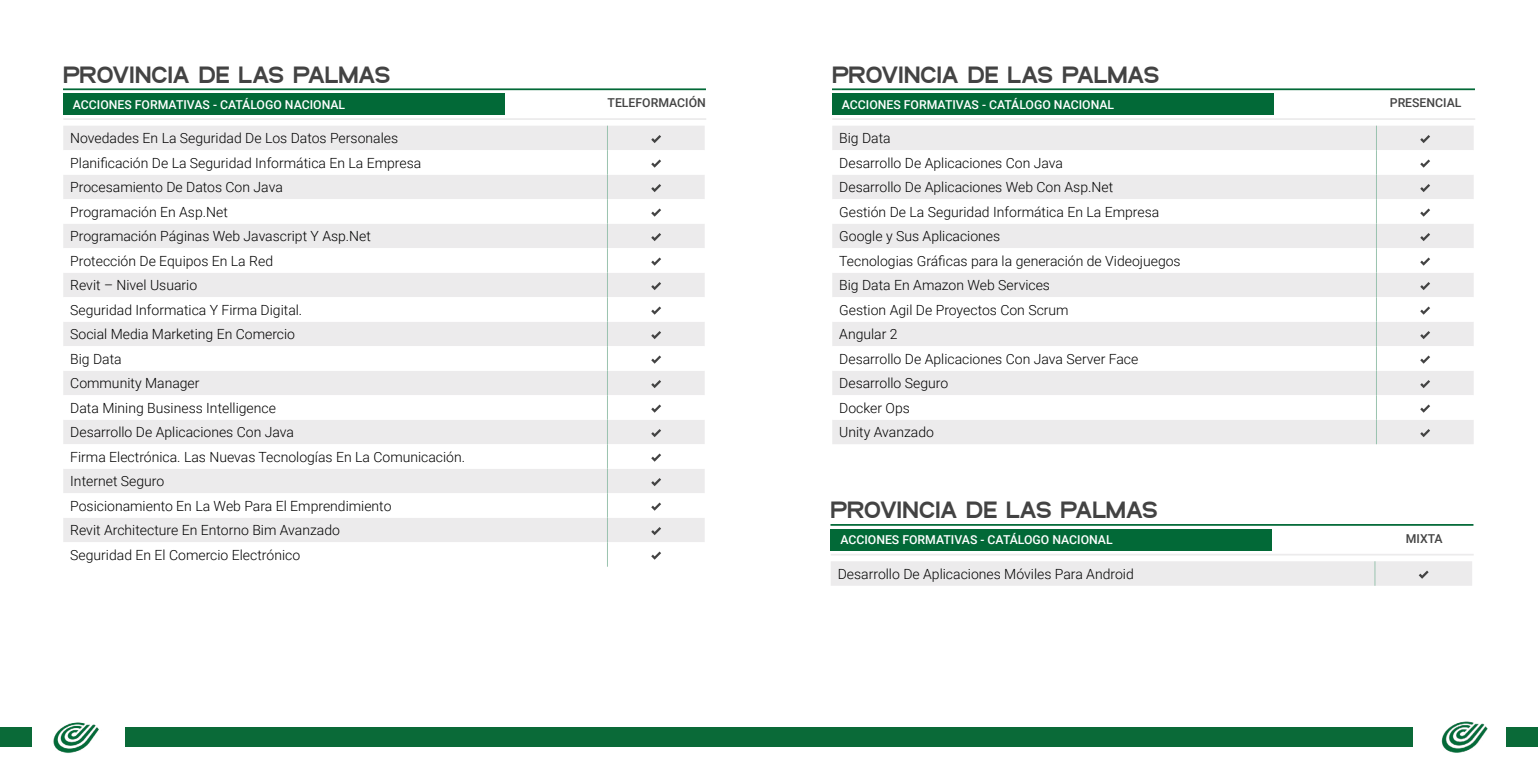
<style>
.page{position:relative;width:1538px;height:769px;background:#fff}
.page>*{position:absolute;margin:0;border:0;box-sizing:border-box;transform-origin:0 0}
.t1{font:800 24.5px "SF Arborcrest";color:#434343}
.t2{font:300 14px/24.5px "Roboto";color:#000}
.t3{font:500 12.25px "Roboto";color:#fff}
.t4{font:500 12.25px "Roboto";color:#434343}
</style>
<div class="page">
<div style="left:126px;top:728px;width:643px;height:19px;background:#0a6a38"></div>
<div style="left:769px;top:728px;width:643px;height:19px;background:#0a6a38"></div>
<div style="left:0;top:728px;width:32px;height:19px;background:#0a6a38"></div>
<div style="left:1506px;top:728px;width:32px;height:19px;background:#0a6a38"></div>
<img style="left:5px;top:722px;width:144px;height:31px">
<img style="left:1393px;top:721px;width:144px;height:32px">
<hr style="left:832px;top:88px;width:643px;height:2px;background:#026937">
<hr style="left:832px;top:118px;width:643px;height:2px;background:#ecebec">
<div style="left:832px;top:93px;width:441px;height:22px;background:#026937"></div>
<div style="left:832px;top:126px;width:642px;height:318px;background:#ecebec"></div>
<svg style="left:832px;top:150px;width:642px;height:270px"></svg>
<svg style="left:1376px;top:126px;width:1px;height:318px"></svg>
<svg style="left:1420px;top:135px;width:10px;height:8px"></svg>
<svg style="left:1420px;top:159px;width:10px;height:9px"></svg>
<svg style="left:1420px;top:184px;width:10px;height:8px"></svg>
<svg style="left:1420px;top:208px;width:10px;height:9px"></svg>
<svg style="left:1420px;top:233px;width:10px;height:8px"></svg>
<svg style="left:1420px;top:257px;width:10px;height:9px"></svg>
<svg style="left:1420px;top:282px;width:10px;height:8px"></svg>
<svg style="left:1420px;top:306px;width:10px;height:9px"></svg>
<svg style="left:1420px;top:331px;width:10px;height:8px"></svg>
<svg style="left:1420px;top:355px;width:10px;height:9px"></svg>
<svg style="left:1420px;top:380px;width:10px;height:8px"></svg>
<svg style="left:1420px;top:404px;width:10px;height:9px"></svg>
<svg style="left:1420px;top:429px;width:10px;height:8px"></svg>
<hr style="left:63px;top:88px;width:643px;height:2px;background:#026937">
<hr style="left:63px;top:118px;width:643px;height:2px;background:#ecebec">
<div style="left:63px;top:93px;width:441px;height:22px;background:#026937"></div>
<div style="left:63px;top:126px;width:642px;height:24px;background:#ecebec"></div>
<svg style="left:63px;top:175px;width:642px;height:367px;fill:#ecebec"></svg>
<svg style="left:607px;top:126px;width:1px;height:441px"></svg>
<svg style="left:651px;top:135px;width:10px;height:8px"></svg>
<svg style="left:651px;top:159px;width:10px;height:9px"></svg>
<svg style="left:651px;top:184px;width:10px;height:8px"></svg>
<svg style="left:651px;top:208px;width:10px;height:9px"></svg>
<svg style="left:651px;top:233px;width:10px;height:8px"></svg>
<svg style="left:651px;top:257px;width:10px;height:9px"></svg>
<svg style="left:651px;top:282px;width:10px;height:8px"></svg>
<svg style="left:651px;top:306px;width:10px;height:9px"></svg>
<svg style="left:651px;top:331px;width:10px;height:8px"></svg>
<svg style="left:651px;top:355px;width:10px;height:9px"></svg>
<svg style="left:651px;top:380px;width:10px;height:8px"></svg>
<svg style="left:651px;top:404px;width:10px;height:9px"></svg>
<svg style="left:651px;top:429px;width:10px;height:8px"></svg>
<svg style="left:651px;top:453px;width:10px;height:9px"></svg>
<svg style="left:651px;top:478px;width:10px;height:8px"></svg>
<svg style="left:651px;top:502px;width:10px;height:9px"></svg>
<svg style="left:651px;top:527px;width:10px;height:8px"></svg>
<svg style="left:651px;top:551px;width:10px;height:9px"></svg>
<hr style="left:830px;top:524px;width:643px;height:2px;background:#026937">
<hr style="left:831px;top:554px;width:643px;height:1px;background:#ecebec">
<div style="left:830px;top:529px;width:441px;height:22px;background:#026937"></div>
<div style="left:831px;top:561px;width:641px;height:25px;background:#ecebec"></div>
<h1 class="t1" style="left:63px;top:59px;width:329px">PROVINCIA DE LAS PALMAS</h1>
<h1 class="t1" style="left:832px;top:59px;width:329px">PROVINCIA DE LAS PALMAS</h1>
<p class="t3" style="left:73px;top:96px;width:274px">ACCIONES FORMATIVAS - CATÁLOGO NACIONAL</p>
<p class="t4" style="left:608px;top:94px;width:100px">TELEFORMACIÓN</p>
<p class="t3" style="left:842px;top:96px;width:274px">ACCIONES FORMATIVAS - CATÁLOGO NACIONAL</p>
<p class="t4" style="left:1390px;top:94px;width:73px">PRESENCIAL</p>
<p class="t2" style="left:70px;top:125px;width:396px">Novedades En La Seguridad De Los Datos Personales Planificación De La Seguridad Informática En La Empresa Procesamiento De Datos Con Java<br>Programación En Asp.Net<br>Programación Páginas Web Javascript Y Asp.Net<br>Protección De Equipos En La Red<br>Revit – Nivel Usuario<br>Seguridad Informatica Y Firma Digital.<br>Social Media Marketing En Comercio<br>Big Data<br>Community Manager<br>Data Mining Business Intelligence<br>Desarrollo De Aplicaciones Con Java<br>Firma Electrónica. Las Nuevas Tecnologías En La Comunicación.<br>Internet Seguro<br>Posicionamiento En La Web Para El Emprendimiento<br>Revit Architecture En Entorno Bim Avanzado<br>Seguridad En El Comercio Electrónico</p>
<p class="t2" style="left:839px;top:125px;width:343px">Big Data<br>Desarrollo De Aplicaciones Con Java<br>Desarrollo De Aplicaciones Web Con Asp.Net<br>Gestión De La Seguridad Informática En La Empresa<br>Google y Sus Aplicaciones<br>Tecnologias Gráficas para la generación de Videojuegos<br>Big Data En Amazon Web Services<br>Gestion Agil De Proyectos Con Scrum<br>Angular 2<br>Desarrollo De Aplicaciones Con Java Server Face<br>Desarrollo Seguro<br>Docker Ops<br>Unity Avanzado</p>
<h1 class="t1" style="left:830px;top:495px;width:329px">PROVINCIA DE LAS PALMAS</h1>
<p class="t3" style="left:840px;top:531px;width:274px">ACCIONES FORMATIVAS - CATÁLOGO NACIONAL</p>
<p class="t4" style="left:1406px;top:530px;width:38px">MIXTA</p>
<p class="t2" style="left:838px;top:561px;width:298px">Desarrollo De Aplicaciones Móviles Para Android</p>
</div>
